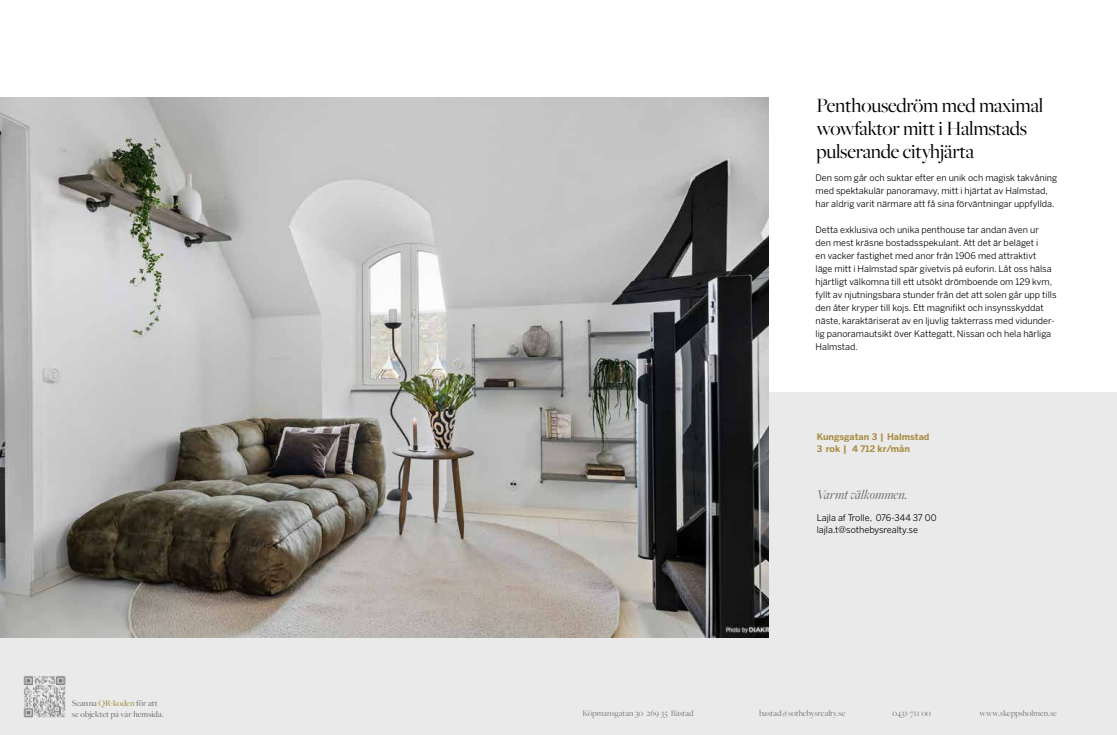
<style>
.page{position:relative;width:1117px;height:735px;background:#fff}
.page>*{position:absolute;margin:0;border:0;box-sizing:border-box;transform-origin:0 0}
.t1{font:21px/23px "Freight Big Pro";letter-spacing:-.01em;color:#000}
.t2{font:italic 14px "Freight Big Pro";color:#676c70}
.t3{font:9px/13px "Benton Sans";color:#000}
.t4{font:9px "Freight Big Pro";letter-spacing:.005em;color:#70777a}
.t5{font:500 9px/10.8px "Freight Big Pro";color:#747578}
.t6{font:700 9px "Benton Sans";color:#ab8e47}
.s1{color:#ab8e47}
</style>
<div class="page">
<div style="left:0;top:392px;width:1117px;height:342px;background:#eaeaea"></div>
<img style="left:23px;top:676px;width:43px;height:41px">
<img style="left:0;top:98px;width:768px;height:538px">
<p class="t5" style="left:72px;top:696px;width:94px">Scanna <span class="s1">QR-koden</span> för att se objektet på vår hemsida.</p>
<h1 class="t1" style="left:816px;top:93px;width:228px">Penthousedröm med maximal wowfaktor mitt i Halmstads pulserande cityhjärta</h1>
<p class="t3" style="left:815px;top:171px;width:243px">Den som går och suktar efter en unik och magisk takvåning med spektakulär panoramavy, mitt i hjärtat av Halmstad, har aldrig varit närmare att få sina förväntningar uppfyllda.</p>
<p class="t3" style="left:815px;top:223px;width:243px">Detta exklusiva och unika penthouse tar andan även ur<br>den mest kräsne bostadsspekulant. Att det är beläget i<br>en vacker fastighet med anor från 1906 med attraktivt<br>läge mitt i Halmstad spär givetvis på euforin. Låt oss hälsa hjärtligt välkomna till ett utsökt drömboende om 129 kvm, fyllt av njutningsbara stunder från det att solen går upp tills den åter kryper till kojs. Ett magnifikt och insynsskyddat näste, karaktäriserat av en ljuvlig takterrass med vidunder&shy;lig panoramautsikt över Kattegatt, Nissan och hela härliga Halmstad.</p>
<p class="t6" style="left:817px;top:431px;width:114px">Kungsgatan 3 | Halmstad</p>
<p class="t6" style="left:817px;top:443px;width:95px">3 rok | 4 712 kr/mån</p>
<h2 class="t2" style="left:817px;top:485px;width:92px">Varmt välkommen.</h2>
<p class="t3" style="left:817px;top:511px;width:121px;line-height:12.1px">Lajla af Trolle, 076-344 37 00 lajla.t@sothebysrealty.se</p>
<p class="t4" style="left:582px;top:706px;width:112px">Köpmansgatan 30 269 35 Båstad</p>
<p class="t4" style="left:759px;top:706px;width:88px">bastad@sothebysrealty.se</p>
<p class="t4" style="left:892px;top:706px;width:40px">0431-711 00</p>
<p class="t4" style="left:979px;top:706px;width:79px">www.skeppsholmen.se</p>
</div>
